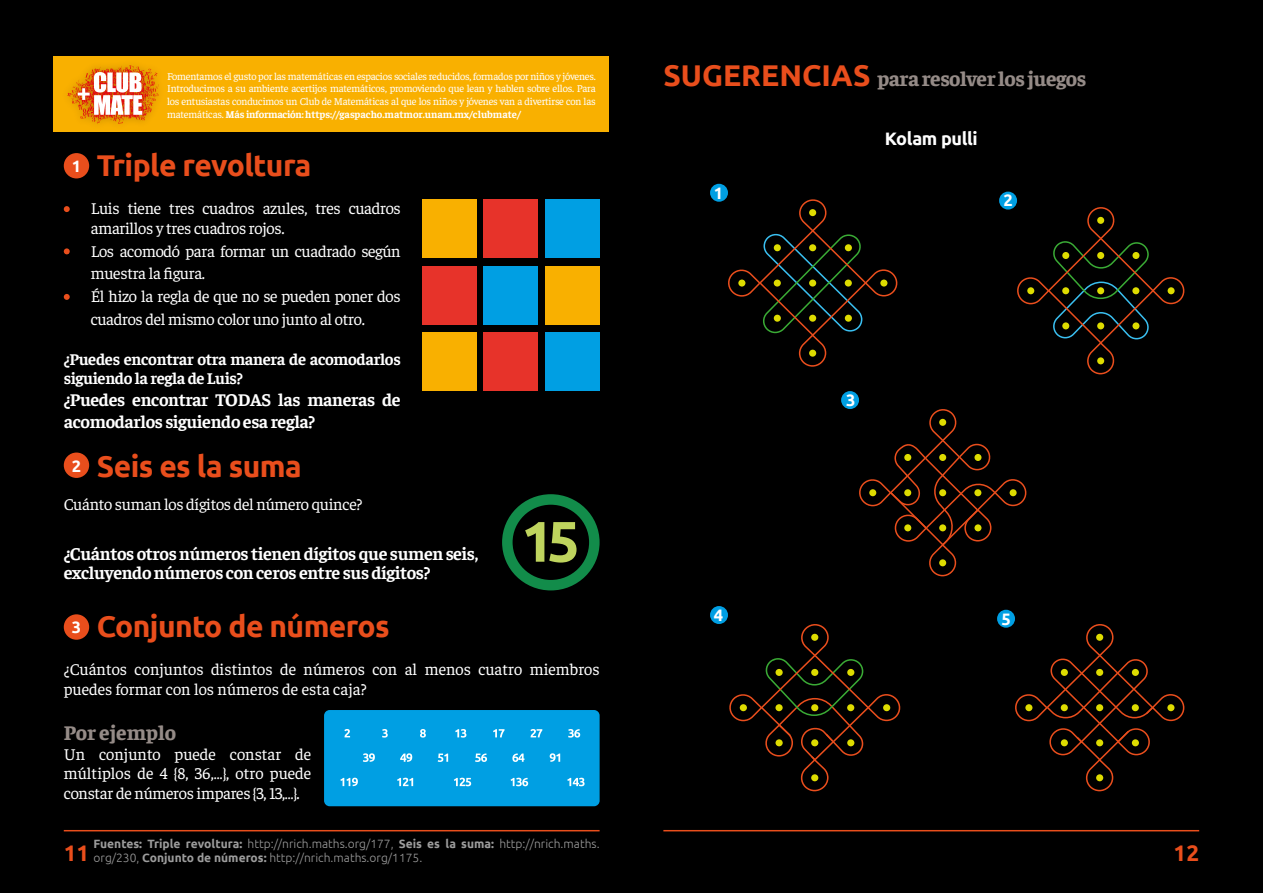
<style>
.page{position:relative;width:1263px;height:893px;background:#000}
.page>*{position:absolute;margin:0;border:0;box-sizing:border-box;transform-origin:0 0}
.t1{font:700 30px "Ubuntu";letter-spacing:-.02em;color:#e94e1c}
.t2{font:700 22.5px "Ubuntu";color:#e94e1c}
.t3{font:800 21px "Faustina";letter-spacing:-.02em;color:#958b87}
.t4{font:800 21px "Faustina";color:#958b87}
.t5{font:700 18px/21.6px "Faustina";letter-spacing:-.02em;color:#fff}
.t6{font:700 18px "Ubuntu";letter-spacing:-.02em;color:#fff}
.t7{font:16.5px/19.8px "Faustina";letter-spacing:-.02em;color:#fff}
.t8{font:16.5px/19.8px "Faustina";color:#fff}
.t9{font:700 16.5px/19.8px "Faustina";letter-spacing:-.02em;color:#fff}
.t10{font:700 16.5px "Ubuntu";color:#fff}
.t11{font:300 12px/14.4px "Ubuntu";color:#9c9c9c}
.t12{font:10.5px/12.8px "Faustina";letter-spacing:-.02em;color:#fff;text-align:justify}
.s1{font-weight:700}
.s2{font-family:"Ubuntu";font-weight:700;font-size:30px;color:#e94e1c}
</style>
<div class="page">
<hr style="left:663px;top:830px;width:536px;height:1px;background:#e94e1c">
<hr style="left:64px;top:830px;width:536px;height:1px;background:#e94e1c">
<div style="left:53px;top:56px;width:556px;height:75px;background:#f9b000"></div>
<div style="left:422px;top:199px;width:54px;height:59px;background:#f9b000"></div>
<div style="left:483px;top:199px;width:55px;height:59px;background:#e7332a"></div>
<div style="left:545px;top:199px;width:55px;height:59px;background:#009fe3"></div>
<div style="left:422px;top:266px;width:54px;height:58px;background:#e7332a"></div>
<div style="left:483px;top:266px;width:55px;height:58px;background:#009fe3"></div>
<div style="left:545px;top:266px;width:55px;height:58px;background:#f9b000"></div>
<div style="left:422px;top:333px;width:54px;height:58px;background:#f9b000"></div>
<div style="left:483px;top:333px;width:55px;height:58px;background:#e7332a"></div>
<div style="left:545px;top:333px;width:55px;height:58px;background:#009fe3"></div>
<svg style="left:64px;top:206px;width:6px;height:6px"></svg>
<svg style="left:64px;top:248px;width:6px;height:6px"></svg>
<svg style="left:64px;top:294px;width:6px;height:6px"></svg>
<div style="left:64px;top:153px;width:25px;height:25px;background:#e94e1c;border-radius:50%"></div>
<div style="left:64px;top:452px;width:25px;height:26px;background:#e94e1c;border-radius:50%"></div>
<div style="left:64px;top:614px;width:25px;height:26px;background:#e94e1c;border-radius:50%"></div>
<div style="left:502px;top:494px;width:98px;height:96px;border:10px solid #128c4a;border-radius:50%"></div>
<svg style="left:525px;top:522px;width:51px;height:41px"></svg>
<div style="left:324px;top:710px;width:276px;height:96px;background:#009fe3;border-radius:6px"></div>
<svg style="left:344px;top:729px;width:6px;height:8px"></svg>
<svg style="left:382px;top:729px;width:6px;height:9px"></svg>
<svg style="left:420px;top:729px;width:6px;height:9px"></svg>
<svg style="left:455px;top:729px;width:11px;height:9px"></svg>
<svg style="left:493px;top:729px;width:11px;height:8px"></svg>
<svg style="left:530px;top:729px;width:12px;height:8px"></svg>
<svg style="left:568px;top:729px;width:12px;height:9px"></svg>
<svg style="left:363px;top:753px;width:12px;height:9px"></svg>
<svg style="left:400px;top:753px;width:12px;height:9px"></svg>
<svg style="left:438px;top:753px;width:10px;height:9px"></svg>
<svg style="left:475px;top:753px;width:12px;height:9px"></svg>
<svg style="left:512px;top:753px;width:12px;height:9px"></svg>
<svg style="left:550px;top:753px;width:10px;height:9px"></svg>
<svg style="left:340px;top:778px;width:18px;height:8px"></svg>
<svg style="left:397px;top:778px;width:16px;height:8px"></svg>
<svg style="left:454px;top:778px;width:17px;height:8px"></svg>
<svg style="left:510px;top:778px;width:18px;height:8px"></svg>
<svg style="left:567px;top:778px;width:18px;height:8px"></svg>
<div style="left:60px;top:57px;width:106px;height:75px;background:#f9b000"></div>
<svg style="left:68px;top:65px;width:91px;height:59px"></svg>
<svg style="left:728px;top:199px;width:170px;height:168px"></svg>
<div style="left:710px;top:184px;width:18px;height:18px;background:#009fe3;border-radius:50%"></div>
<svg style="left:729px;top:624px;width:172px;height:167px"></svg>
<div style="left:710px;top:606px;width:18px;height:18px;background:#009fe3;border-radius:50%"></div>
<svg style="left:1017px;top:207px;width:168px;height:167px"></svg>
<div style="left:999px;top:192px;width:18px;height:18px;background:#009fe3;border-radius:50%"></div>
<svg style="left:1015px;top:624px;width:170px;height:167px"></svg>
<div style="left:997px;top:610px;width:18px;height:18px;background:#009fe3;border-radius:50%"></div>
<svg style="left:859px;top:409px;width:168px;height:167px"></svg>
<div style="left:841px;top:391px;width:18px;height:18px;background:#009fe3;border-radius:50%"></div>
<p class="t12" style="left:167px;top:69px;width:430px">Fomentamos el gusto por las matemáticas en espacios sociales reducidos, formados por niños y jóvenes.<br>Introducimos a su ambiente acertijos matemáticos, promoviendo que lean y hablen sobre ellos. Para los entusiastas conducimos un Club de Matemáticas al que los niños y jóvenes van a divertirse con las matemáticas. <span class="s1">Más información: https://gaspacho.matmor.unam.mx/clubmate/</span></p>
<h1 class="t1" style="left:97px;top:147px;width:216px">Triple revoltura</h1>
<h3 class="t7" style="left:91px;top:198px;width:312px;text-indent:-27px">• Luis tiene tres cuadros azules, tres cuadros amarillos y tres cuadros rojos.</h3>
<h3 class="t7" style="left:91px;top:239px;width:311px;line-height:22.8px;text-indent:-27px">• Los acomodó para formar un cuadrado según muestra la figura.</h3>
<h3 class="t7" style="left:64px;top:284px;width:338px;line-height:22.8px;text-align:center">• Él hizo la regla de que no se pueden poner dos cuadros del mismo color uno junto al otro.</h3>
<h3 class="t9" style="left:64px;top:348px;width:338px">¿Puedes encontrar otra manera de acomodarlos siguiendo la regla de Luis?</h3>
<h3 class="t5" style="left:64px;top:388px;width:338px">¿Puedes encontrar TODAS las maneras de acomodarlos siguiendo esa regla?</h3>
<h1 class="t1" style="left:97px;top:449px;width:206px">Seis es la suma</h1>
<h3 class="t7" style="left:64px;top:494px;width:300px">Cuánto suman los dígitos del número quince?</h3>
<h3 class="t5" style="left:64px;top:543px;width:416px;line-height:19.5px">¿Cuántos otros números tienen dígitos que sumen seis, excluyendo números con ceros entre sus dígitos?</h3>
<h1 class="t1" style="left:97px;top:608px;width:294px">Conjunto de números</h1>
<h3 class="t8" style="left:64px;top:658px;width:537px">¿Cuántos conjuntos distintos de números con al menos cuatro miembros puedes formar con los números de esta caja?</h3>
<h3 class="t4" style="left:64px;top:717px;width:114px">Por ejemplo</h3>
<h3 class="t7" style="left:64px;top:743px;width:249px;text-align:justify">Un conjunto puede constar de múltiplos de 4 {8, 36,…}, otro puede constar de números impares {3, 13,…}.</h3>
<h3 class="t10" style="left:72px;top:156px;width:11px">1</h3>
<h3 class="t10" style="left:72px;top:456px;width:11px">2</h3>
<h3 class="t10" style="left:72px;top:617px;width:11px">3</h3>
<h3 class="t3" style="left:663px;top:64px;width:425px"><span class="s2">SUGERENCIAS</span> para resolver los juegos</h3>
<h3 class="t10" style="left:714px;top:183px;width:11px">1</h3>
<h3 class="t10" style="left:714px;top:605px;width:11px">4</h3>
<h3 class="t6" style="left:885px;top:128px;width:94px">Kolam pulli</h3>
<h3 class="t10" style="left:1003px;top:191px;width:11px">2</h3>
<h3 class="t10" style="left:846px;top:390px;width:11px">3</h3>
<h3 class="t10" style="left:1001px;top:609px;width:11px">5</h3>
<p class="t11" style="left:94px;top:836px;width:508px"><span class="s1">Fuentes: Triple revoltura:</span> http://nrich.maths.org/177, <span class="s1">Seis es la suma:</span> http://nrich.maths. org/230, <span class="s1">Conjunto de números:</span> http://nrich.maths.org/1175.</p>
<h2 class="t2" style="left:64px;top:839px;width:27px">11</h2>
<h2 class="t2" style="left:1174px;top:839px;width:27px">12</h2>
</div>
